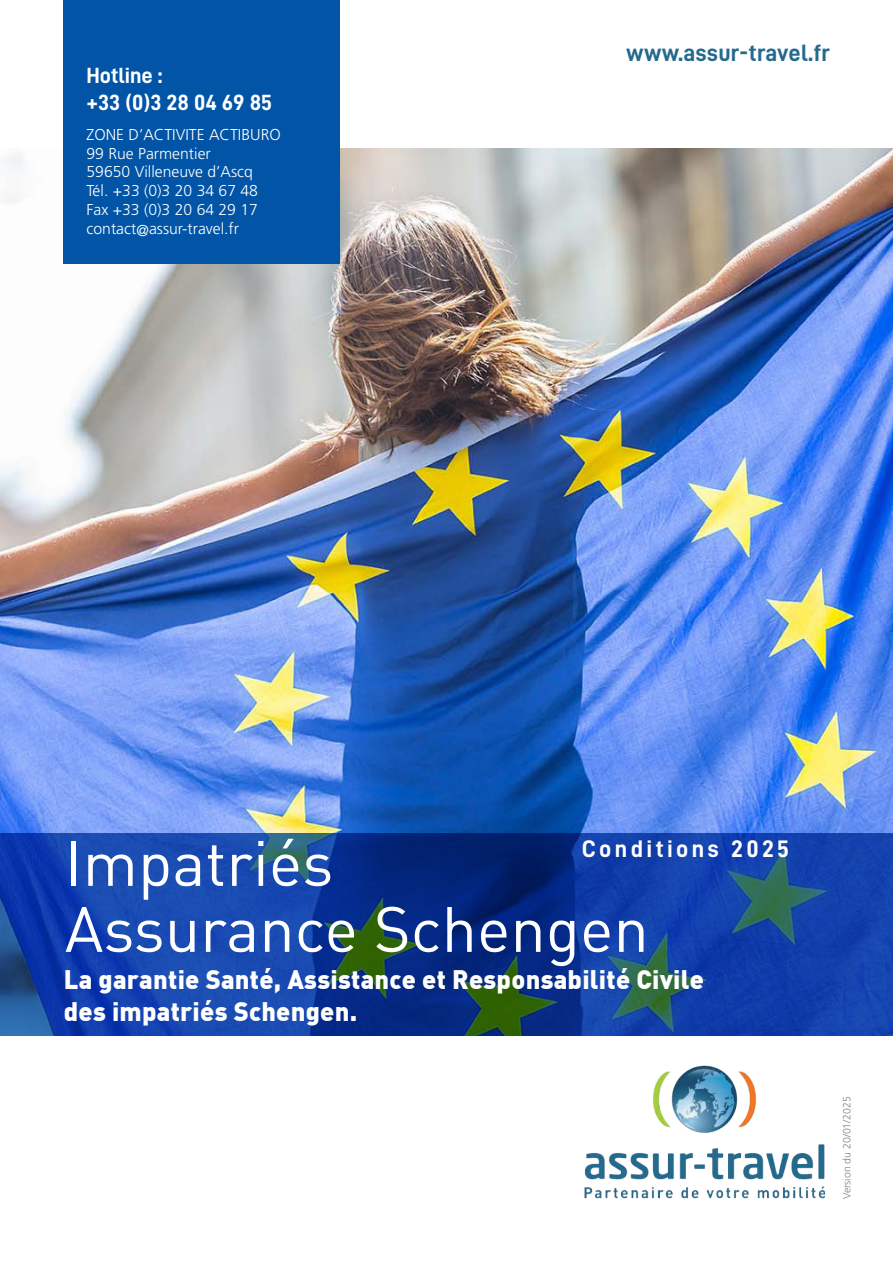
<style>
.page{position:relative;width:893px;height:1263px;background:#fff}
.page>*{position:absolute;margin:0;border:0;box-sizing:border-box;transform-origin:0 0}
.t1{font:63px/66px "DIN";color:#fff}
.t2{font:900 26.25px/31.5px "DIN";letter-spacing:.01em;color:#fff}
.t3{font:24px "D DIN Bold";letter-spacing:.14em;color:#fff}
.t4{font:23.7px "D DIN Bold";letter-spacing:.01em;color:#256a8e}
.t5{font:22.05px/26.4px "D DIN Bold";color:#fff}
.t6{font:300 15.75px/18.9px "Frutiger LT Std";color:#fff}
.t7{font:300 10.5px "Frutiger LT Std";color:#808285}
</style>
<div class="page">
<img style="left:563px;top:1035px;width:261px;height:164px">
<img style="left:0;top:148px;width:893px;height:685px">
<svg style="left:0;top:833px;width:893px;height:202px;background:#123f98"></svg>
<div style="left:64px;top:0;width:276px;height:264px;background:#0154a6"></div>
<h3 class="t5" style="left:87px;top:63px;width:187px">Hotline :<br>+33 (0)3 28 04 69 85</h3>
<p class="t6" style="left:87px;top:126px;width:196px">ZONE D’ACTIVITE ACTIBURO<br>99 Rue Parmentier<br>59650 Villeneuve d’Ascq<br>Tél. +33 (0)3 20 34 67 48<br>Fax +33 (0)3 20 64 29 17 contact@assur-travel.fr</p>
<h3 class="t4" style="left:626px;top:43px;width:205px">www.assur-travel.fr</h3>
<h1 class="t1" style="left:65px;top:836px;width:585px">Impatriés<br>Assurance Schengen</h1>
<h3 class="t3" style="left:582px;top:840px;width:209px">Conditions 2025</h3>
<h2 class="t2" style="left:64px;top:965px;width:642px">La garantie Santé, Assistance et Responsabilité Civile des impatriés Schengen.</h2>
<p class="t7" style="left:842px;top:1199px;width:104px;rotate:-90deg">Version du 20/01/2025</p>
</div>
